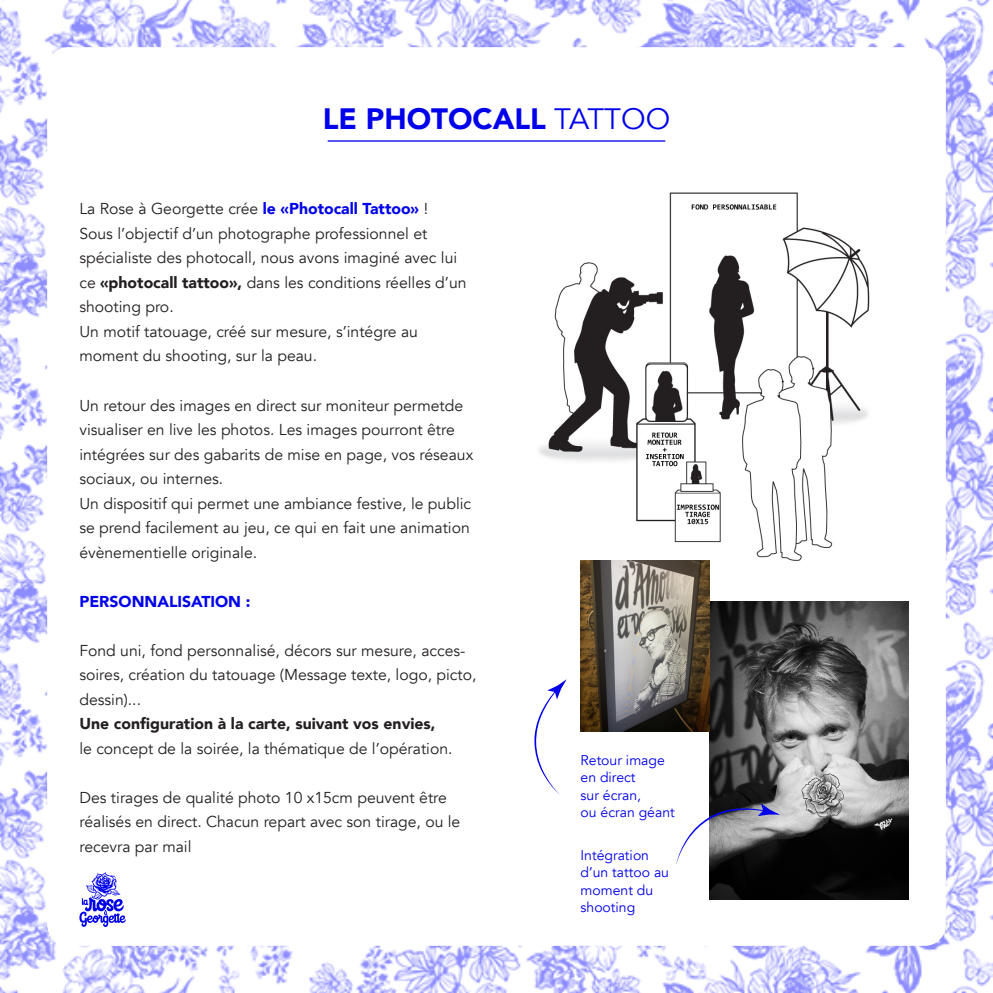
<style>
.page{position:relative;width:993px;height:993px;background:#fff}
.page>*{position:absolute;margin:0;border:0;box-sizing:border-box;transform-origin:0 0}
.t1{font:900 29.4px "Avenir";color:#0000eb}
.t2{font:15.75px/24.5px "Avenir";color:#231f20}
.t3{font:900 15.75px "Avenir";color:#231f20}
.t4{font:900 15.75px "Avenir";color:#0000eb}
.t5{font:14px/17.5px "Avenir";color:#0000eb}
.s1{font-weight:400}
.s2{font-weight:900;color:#0000eb}
.s3{font-weight:900}
</style>
<div class="page">
<img style="left:0;top:0;width:992px;height:992px">
<div style="left:47px;top:47px;width:898px;height:898px;background:#fff;border-radius:21px"></div>
<hr style="left:327px;top:140px;width:338px;height:2px;background:#0000eb">
<svg style="left:79px;top:872px;width:47px;height:54px"></svg>
<img style="left:539px;top:192px;width:331px;height:384px">
<img style="left:709px;top:601px;width:199px;height:298px">
<svg style="left:676px;top:803px;width:103px;height:62px"></svg>
<svg style="left:534px;top:679px;width:32px;height:115px"></svg>
<img style="left:580px;top:560px;width:129px;height:171px">
<p class="t1" style="left:322px;top:93px;width:349px">LE PHOTOCALL <span class="s1">TATTOO</span></p>
<p class="t2" style="left:79px;top:197px;width:350px">La Rose à Georgette crée <span class="s2">le «Photocall Tattoo»</span> !</p>
<p class="t2" style="left:79px;top:221px;width:388px">Sous l’objectif d’un photographe professionnel et spécialiste des photocall, nous avons imaginé avec lui ce <span class="s3">«photocall tattoo»,</span> dans les conditions réelles d’un shooting pro.</p>
<p class="t2" style="left:79px;top:319px;width:340px">Un motif tatouage, créé sur mesure, s’intégre au</p>
<p class="t2" style="left:79px;top:344px;width:239px">moment du shooting, sur la peau.</p>
<p class="t2" style="left:79px;top:393px;width:395px">Un retour des images en direct sur moniteur permetde visualiser en live les photos. Les images pourront être intégrées sur des gabarits de mise en page, vos réseaux sociaux, ou internes.</p>
<p class="t2" style="left:79px;top:491px;width:393px;text-align:justify">Un dispositif qui permet une ambiance festive, le public se prend facilement au jeu, ce qui en fait une animation évènementielle originale.</p>
<p class="t4" style="left:79px;top:587px;width:172px">PERSONNALISATION :</p>
<p class="t2" style="left:79px;top:638px;width:398px">Fond uni, fond personnalisé, décors sur mesure, acces&shy;soires, création du tatouage (Message texte, logo, picto, dessin)...</p>
<p class="t3" style="left:79px;top:710px;width:357px">Une configuration à la carte, suivant vos envies,</p>
<p class="t2" style="left:79px;top:736px;width:374px">le concept de la soirée, la thématique de l’opération.</p>
<p class="t2" style="left:79px;top:785px;width:382px">Des tirages de qualité photo 10 x15cm peuvent être réalisés en direct. Chacun repart avec son tirage, ou le recevra par mail</p>
<p class="t5" style="left:580px;top:751px;width:86px">Retour image</p>
<p class="t5" style="left:580px;top:768px;width:56px">en direct</p>
<p class="t5" style="left:580px;top:786px;width:62px">sur écran,</p>
<p class="t5" style="left:580px;top:803px;width:96px">ou écran géant</p>
<p class="t5" style="left:580px;top:846px;width:90px">Intégration d’un tattoo au moment du shooting</p>
</div>
